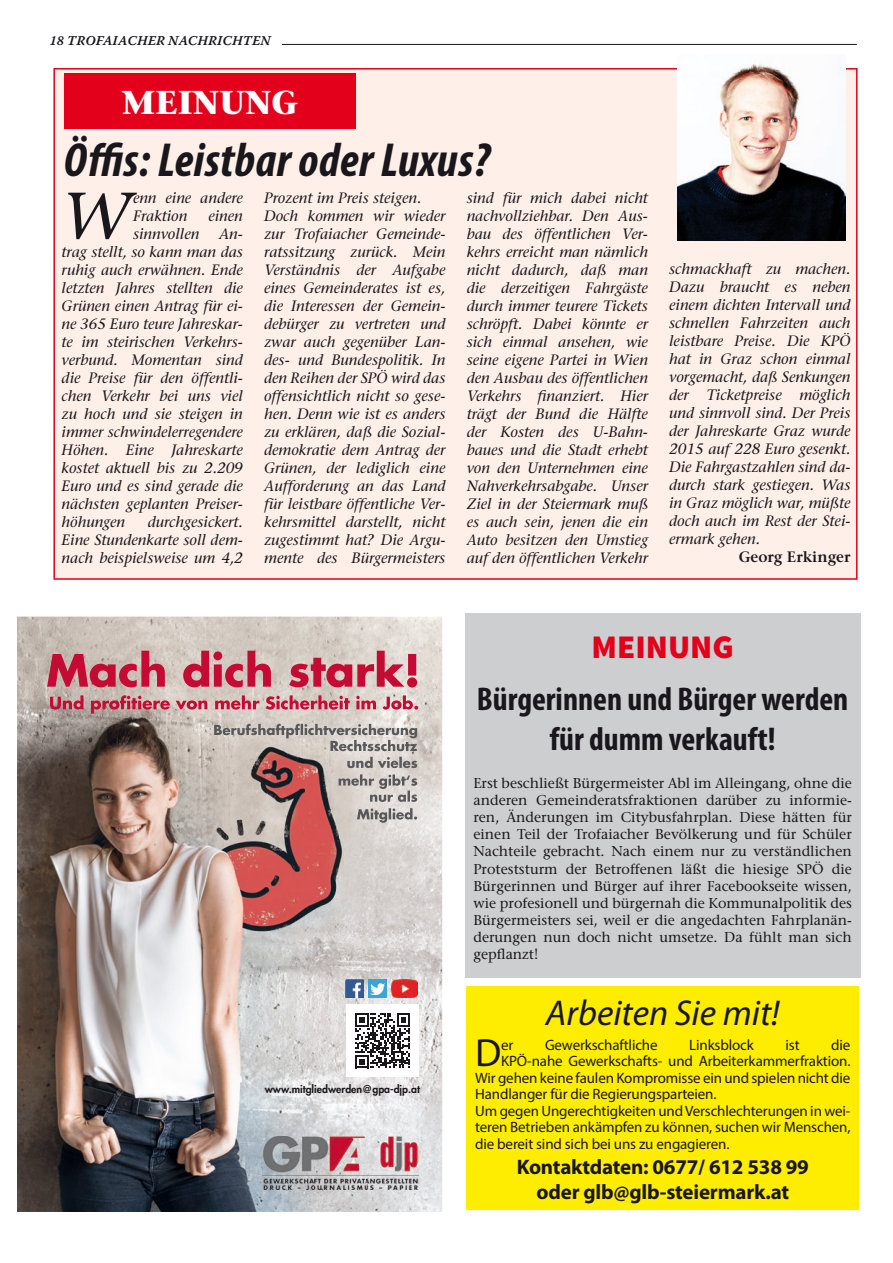
<style>
.page{position:relative;width:893px;height:1263px;background:#fff}
.page>*{position:absolute;margin:0;border:0;box-sizing:border-box;transform-origin:0 0}
.swt-twxt{font:italic 66.45px "Stone Serif";color:#1a171c}
.Titel_2{font:italic 700 condensed 48px "Myriad Pro";letter-spacing:.01em;color:#1a171c}
.t1{font:39.45px "Myriad Pro";color:#1a171c}
.t2{font:italic 36px "Myriad Pro";color:#1a171c}
.zwitit{font:700 condensed 33px/39.6px "Myriad Pro";color:#1a171c;text-align:center}
.swt-twxt-2{font:700 33px "Stone Serif";color:#fff}
.zwitit-2{font:900 33px "Source Sans Pro";color:#e2001a}
.t3{font:700 21px "Myriad Pro";letter-spacing:-.01em;color:#1a171c}
.swt-twxt-3{font:italic 15px/18px "Stone Serif";color:#1a171c;text-align:justify}
.t4{font:15px/16.5px "Myriad Pro";letter-spacing:-.01em;color:#1a171c;text-align:justify}
.swt-twxt-4{font:600 15px "Stone Serif";color:#1a171c}
.swt-twxt-5{font:14.25px/17.1px "Stone Serif";color:#1a171c;text-align:justify}
.t5{font:13.5px "Warnock Pro Semibold It Capt";letter-spacing:.01em;color:#1a171c}
.t6{font:800 10.5px "Futura Std";color:#1a171c}
</style>
<div class="page">
<hr style="left:282px;top:44px;width:575px;height:1px;background:#1a171c">
<img style="left:17px;top:617px;width:425px;height:595px">
<img style="left:263px;top:1136px;width:155px;height:53px">
<svg style="left:47px;top:651px;width:370px;height:36px"></svg>
<svg style="left:50px;top:695px;width:368px;height:18px"></svg>
<svg style="left:214px;top:724px;width:203px;height:27px"></svg>
<svg style="left:347px;top:757px;width:70px;height:11px"></svg>
<svg style="left:339px;top:774px;width:78px;height:28px"></svg>
<svg style="left:357px;top:808px;width:60px;height:15px"></svg>
<div style="left:346px;top:1005px;width:73px;height:72px;background:#fff"></div>
<svg style="left:355px;top:1013px;width:55px;height:55px"></svg>
<img style="left:391px;top:979px;width:26px;height:19px">
<img style="left:345px;top:979px;width:18px;height:19px">
<img style="left:368px;top:979px;width:18px;height:19px">
<div style="left:53px;top:68px;width:804px;height:512px;background:#feefe8;border:2px solid #e2001a"></div>
<div style="left:65px;top:73px;width:291px;height:55px;background:#e2001a"></div>
<img style="left:677px;top:64px;width:168px;height:176px">
<div style="left:465px;top:614px;width:395px;height:364px;background:#cdcecf"></div>
<div style="left:467px;top:986px;width:392px;height:224px;background:#ffed00"></div>
<p class="t5" style="left:50px;top:32px;width:222px">18 TROFAIACHER NACHRICHTEN</p>
<p class="swt-twxt-2" style="left:122px;top:81px;width:178px">MEINUNG</p>
<p class="Titel_2" style="left:64px;top:130px;width:428px">Öffis: Leistbar oder Luxus?</p>
<p class="swt-twxt-3" style="left:133px;top:189px;width:111px">enn eine andere<br>Fraktion</p>
<p class="swt-twxt" style="left:62px;top:176px;width:73px">W</p>
<p class="swt-twxt-3" style="left:208px;top:207px;width:36px">einen</p>
<p class="swt-twxt-3" style="left:133px;top:225px;width:68px">sinnvollen</p>
<p class="swt-twxt-3" style="left:62px;top:225px;width:183px;text-indent:157px">An&shy;trag stellt, so kann man das ruhig auch erwähnen. Ende letzten Jahres stellten die Grünen einen Antrag für ei&shy;ne 365 Euro teure Jahreskar&shy;te im steirischen Verkehrs&shy;verbund. Momentan sind die Preise für den öffentli&shy;chen Verkehr bei uns viel zu hoch und sie steigen in immer schwindelerregendere Höhen. Eine Jahreskarte kostet aktuell bis zu 2.209<br>Euro und es sind gerade die nächsten geplanten Preiser&shy;höhungen</p>
<p class="swt-twxt-3" style="left:62px;top:513px;width:183px;text-indent:86px">durchgesickert.<br>Eine Stundenkarte soll dem&shy;nach beispielsweise um 4,2</p>
<p class="swt-twxt-3" style="left:264px;top:189px;width:159px">Prozent im Preis steigen.</p>
<p class="swt-twxt-3" style="left:264px;top:207px;width:183px">Doch kommen wir wieder zur Trofaiacher Gemeinde&shy;ratssitzung zurück. Mein Verständnis der Aufgabe eines Gemeinderates ist es, die Interessen der Gemein&shy;debürger zu vertreten und zwar auch gegenüber Lan&shy;des- und Bundespolitik. In den Reihen der SPÖ wird das offensichtlich nicht so gese&shy;hen. Denn wie ist es anders zu erklären, daß die Sozial&shy;demokratie dem Antrag der Grünen, der lediglich eine Aufforderung an das Land für leistbare öffentliche Ver&shy;kehrsmittel darstellt, nicht zugestimmt hat? Die Argu&shy;mente des Bürgermeisters</p>
<p class="swt-twxt-3" style="left:467px;top:189px;width:183px">sind für mich dabei nicht nachvollziehbar. Den Aus&shy;bau des öffentlichen Ver&shy;kehrs erreicht man nämlich nicht dadurch, daß man die derzeitigen Fahrgäste durch immer teurere Tickets schröpft. Dabei könnte er sich einmal ansehen, wie seine eigene Partei in Wien den Ausbau des öffentlichen Verkehrs finanziert. Hier trägt der Bund die Hälfte der Kosten des U-Bahn&shy;baues und die Stadt erhebt von den Unternehmen eine Nahverkehrsabgabe. Unser Ziel in der Steiermark muß es auch sein, jenen die ein Auto besitzen den Umstieg auf den öffentlichen Verkehr</p>
<p class="swt-twxt-3" style="left:669px;top:259px;width:183px">schmackhaft zu machen.<br>Dazu braucht es neben einem dichten Intervall und schnellen Fahrzeiten auch leistbare Preise. Die KPÖ hat in Graz schon einmal vorgemacht, daß Senkungen der Ticketpreise möglich und sinnvoll sind. Der Preis der Jahreskarte Graz wurde 2015 auf 228 Euro gesenkt.<br>Die Fahrgastzahlen sind da&shy;durch stark gestiegen. Was in Graz möglich war, müßte doch auch im Rest der Stei&shy;ermark gehen.</p>
<p class="swt-twxt-4" style="left:739px;top:547px;width:113px">Georg Erkinger</p>
<p class="t6" style="left:265px;top:1082px;width:157px">www.mitgliedwerden@gpa-djp.at</p>
<p class="zwitit-2" style="left:591px;top:625px;width:144px">MEINUNG</p>
<p class="zwitit" style="left:477px;top:678px;width:373px">Bürgerinnen und Bürger werden für dumm verkauft!</p>
<p class="swt-twxt-5" style="left:473px;top:774px;width:380px">Erst beschließt Bürgermeister Abl im Alleingang, ohne die anderen Gemeinderatsfraktionen darüber zu informie&shy;ren, Änderungen im Citybusfahrplan. Diese hätten für einen Teil der Trofaiacher Bevölkerung und für Schüler Nachteile gebracht. Nach einem nur zu verständlichen Proteststurm der Betroffenen läßt die hiesige SPÖ die Bürgerinnen und Bürger auf ihrer Facebookseite wissen, wie profesionell und bürgernah die Kommunalpolitik des Bürgermeisters sei, weil er die angedachten Fahrplanän&shy;derungen nun doch nicht umsetze. Da fühlt man sich gepflanzt!</p>
<p class="t2" style="left:546px;top:990px;width:235px">Arbeiten Sie mit!</p>
<p class="t1" style="left:475px;top:1028px;width:28px">D</p>
<p class="t4" style="left:501px;top:1036px;width:14px">er</p>
<p class="t4" style="left:545px;top:1036px;width:114px">Gewerkschaftliche</p>
<p class="t4" style="left:689px;top:1036px;width:66px">Linksblock</p>
<p class="t4" style="left:785px;top:1036px;width:16px">ist</p>
<p class="t4" style="left:831px;top:1036px;width:21px">die</p>
<p class="t4" style="left:501px;top:1052px;width:351px">KPÖ-nahe Gewerkschafts- und Arbeiterkammerfraktion.</p>
<p class="t4" style="left:475px;top:1069px;width:377px">Wir gehen keine faulen Kompromisse ein und spielen nicht die</p>
<p class="t4" style="left:475px;top:1085px;width:243px">Handlanger für die Regierungsparteien.</p>
<p class="t4" style="left:475px;top:1102px;width:377px">Um gegen Ungerechtigkeiten und Verschlechterungen in wei&shy;teren Betrieben ankämpfen zu können, suchen wir Menschen, die bereit sind sich bei uns zu engagieren.</p>
<p class="t3" style="left:517px;top:1153px;width:294px">Kontaktdaten: 0677/ 612 538 99</p>
<p class="t3" style="left:537px;top:1178px;width:254px">oder glb@glb-steiermark.at</p>
</div>
